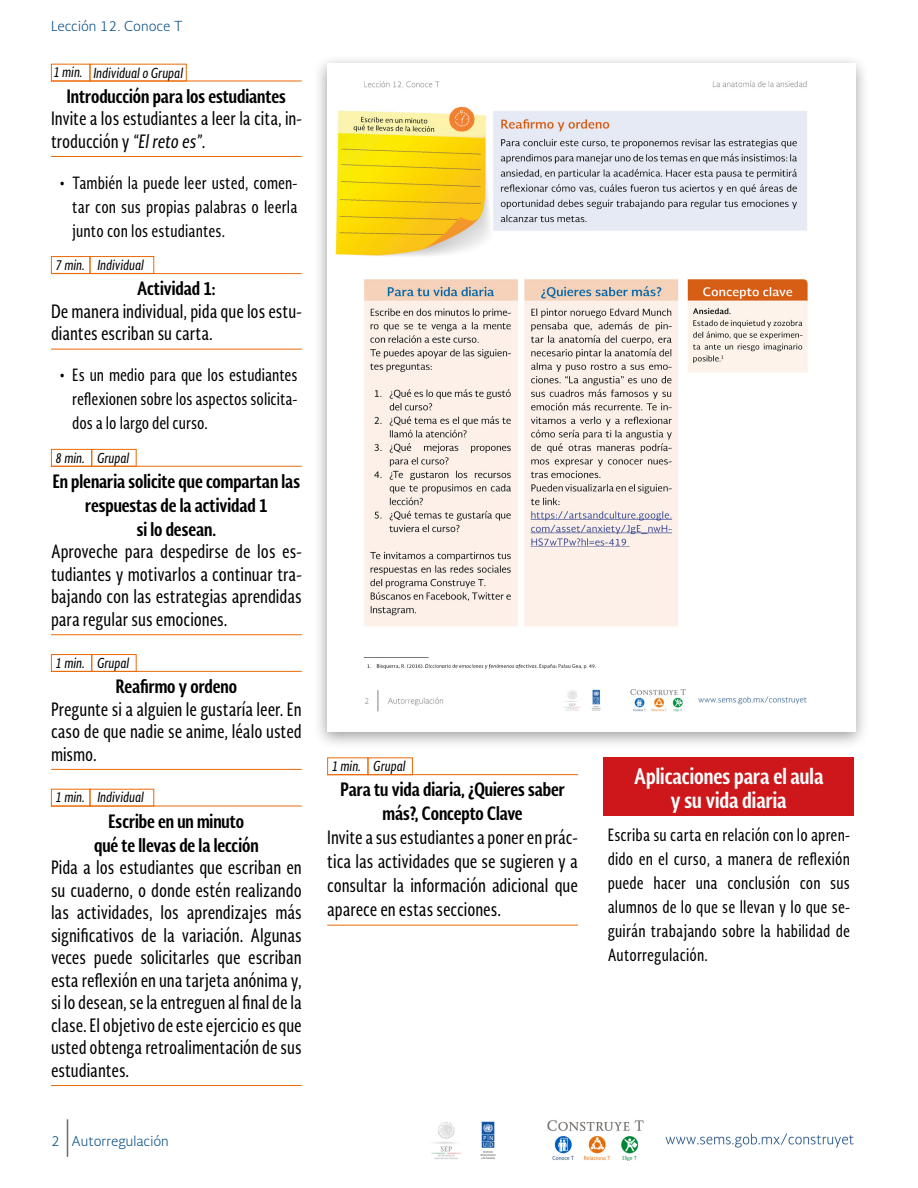
<style>
.page{position:relative;width:918px;height:1188px;background:#fff}
.page>*{position:absolute;margin:0;border:0;box-sizing:border-box;transform-origin:0 0}
.t1{font:700 21px/24px "Soberana Sans Condensed";color:#fff;text-align:center}
.t2{font:18px/22.5px "Soberana Sans Condensed";color:#000;text-align:justify}
.t3{font:700 18px/24px "Soberana Sans Condensed";color:#000;text-align:center}
.t4{font:16.5px/24px "Soberana Sans Condensed";letter-spacing:.01em;color:#000;text-align:justify}
.t5{font:italic 13.5px "Soberana Sans Condensed";color:#000}
.t6{font:300 13.5px "Soberana Sans";color:#004a81}
.s1{font-style:italic}
</style>
<div class="page">
<hr style="left:67px;top:1119px;width:1px;height:38px;background:#716a6e">
<img style="left:431px;top:1120px;width:423px;height:41px">
<div style="left:603px;top:757px;width:251px;height:59px;background:#cd171a"></div>
<div style="left:313px;top:54px;width:557px;height:696px;background:#000;opacity:.4"></div>
<img style="left:327px;top:64px;width:528px;height:667px">
<hr style="left:51px;top:81px;width:251px;height:1px;background:#ec6907">
<hr style="left:51px;top:156px;width:251px;height:1px;background:#ec6907">
<hr style="left:51px;top:273px;width:251px;height:1px;background:#ec6907">
<hr style="left:51px;top:349px;width:251px;height:1px;background:#ec6907">
<hr style="left:51px;top:466px;width:251px;height:1px;background:#ec6907">
<hr style="left:51px;top:634px;width:251px;height:1px;background:#ec6907">
<hr style="left:51px;top:671px;width:251px;height:1px;background:#ec6907">
<hr style="left:51px;top:769px;width:251px;height:1px;background:#ec6907">
<hr style="left:51px;top:806px;width:251px;height:1px;background:#ec6907">
<hr style="left:51px;top:1085px;width:251px;height:1px;background:#ec6907">
<div style="left:51px;top:64px;width:39px;height:17px;border:1px solid #ec6907"></div>
<div style="left:51px;top:449px;width:41px;height:18px;border:1px solid #ec6907"></div>
<div style="left:91px;top:449px;width:46px;height:18px;border:1px solid #ec6907"></div>
<div style="left:327px;top:757px;width:41px;height:18px;border:1px solid #ec6907"></div>
<div style="left:51px;top:654px;width:41px;height:18px;border:1px solid #ec6907"></div>
<div style="left:91px;top:654px;width:46px;height:18px;border:1px solid #ec6907"></div>
<hr style="left:327px;top:774px;width:251px;height:1px;background:#ec6907">
<hr style="left:327px;top:925px;width:251px;height:1px;background:#ec6907">
<div style="left:90px;top:256px;width:64px;height:18px;border:1px solid #ec6907"></div>
<div style="left:51px;top:256px;width:39px;height:18px;border:1px solid #ec6907"></div>
<div style="left:51px;top:789px;width:39px;height:17px;border:1px solid #ec6907"></div>
<p class="t6" style="left:51px;top:17px;width:133px">Lección 12. Conoce T</p>
<p class="t5" style="left:53px;top:64px;width:131px">1 min. Individual o Grupal</p>
<p class="t3" style="left:67px;top:83px;width:220px">Introducción para los estudiantes</p>
<p class="t2" style="left:51px;top:107px;width:252px">Invite a los estudiantes a leer la cita, in&shy;troducción y <span class="s1">“El reto es”</span>.</p>
<p class="t4" style="left:72px;top:170px;width:227px;text-indent:-13px">• También la puede leer usted, comen&shy;tar con sus propias palabras o leerla junto con los estudiantes.</p>
<p class="t5" style="left:56px;top:256px;width:90px">7 min. Individual</p>
<p class="t3" style="left:137px;top:276px;width:80px">Actividad 1:</p>
<p class="t2" style="left:51px;top:299px;width:252px">De manera individual, pida que los estu&shy;diantes escriban su carta.</p>
<p class="t4" style="left:72px;top:363px;width:227px;text-indent:-13px">• Es un medio para que los estudiantes reflexionen sobre los aspectos solicita&shy;dos a lo largo del curso.</p>
<p class="t5" style="left:56px;top:449px;width:75px">8 min. Grupal</p>
<p class="t3" style="left:53px;top:468px;width:249px">En plenaria solicite que compartan las respuestas de la actividad 1<br>si lo desean.</p>
<p class="t2" style="left:51px;top:540px;width:252px">Aproveche para despedirse de los es&shy;tudiantes y motivarlos a continuar tra&shy;bajando con las estrategias aprendidas para regular sus emociones.</p>
<p class="t5" style="left:56px;top:654px;width:75px">1 min. Grupal</p>
<p class="t3" style="left:116px;top:674px;width:123px">Reafirmo y ordeno</p>
<p class="t2" style="left:51px;top:697px;width:252px">Pregunte si a alguien le gustaría leer. En caso de que nadie se anime, léalo usted mismo.</p>
<p class="t5" style="left:56px;top:788px;width:90px">1 min. Individual</p>
<p class="t3" style="left:94px;top:808px;width:166px">Escribe en un minuto<br>qué te llevas de la lección</p>
<p class="t2" style="left:51px;top:856px;width:252px">Pida a los estudiantes que escriban en su cuaderno, o donde estén realizando las actividades, los aprendizajes más significativos de la variación. Algunas veces puede solicitarles que escriban esta reflexión en una tarjeta anónima y, si lo desean, se la entreguen al final de la clase. El objetivo de este ejercicio es que usted obtenga retroalimentación de sus estudiantes.</p>
<p class="t6" style="left:51px;top:1132px;width:10px">2</p>
<p class="t6" style="left:72px;top:1132px;width:99px">Autorregulación</p>
<p class="t5" style="left:332px;top:757px;width:75px">1 min. Grupal</p>
<p class="t3" style="left:340px;top:777px;width:226px">Para tu vida diaria, ¿Quieres saber más?, Concepto Clave</p>
<p class="t2" style="left:327px;top:825px;width:252px;line-height:24px">Invite a sus estudiantes a poner en prác&shy;tica las actividades que se sugieren y a consultar la información adicional que aparece en estas secciones.</p>
<p class="t1" style="left:634px;top:763px;width:191px">Aplicaciones para el aula y su vida diaria</p>
<p class="t4" style="left:608px;top:822px;width:244px">Escriba su carta en relación con lo apren&shy;dido en el curso, a manera de reflexión puede hacer una conclusión con sus alumnos de lo que se llevan y lo que se&shy;guirán trabajando sobre la habilidad de Autorregulación.</p>
</div>
